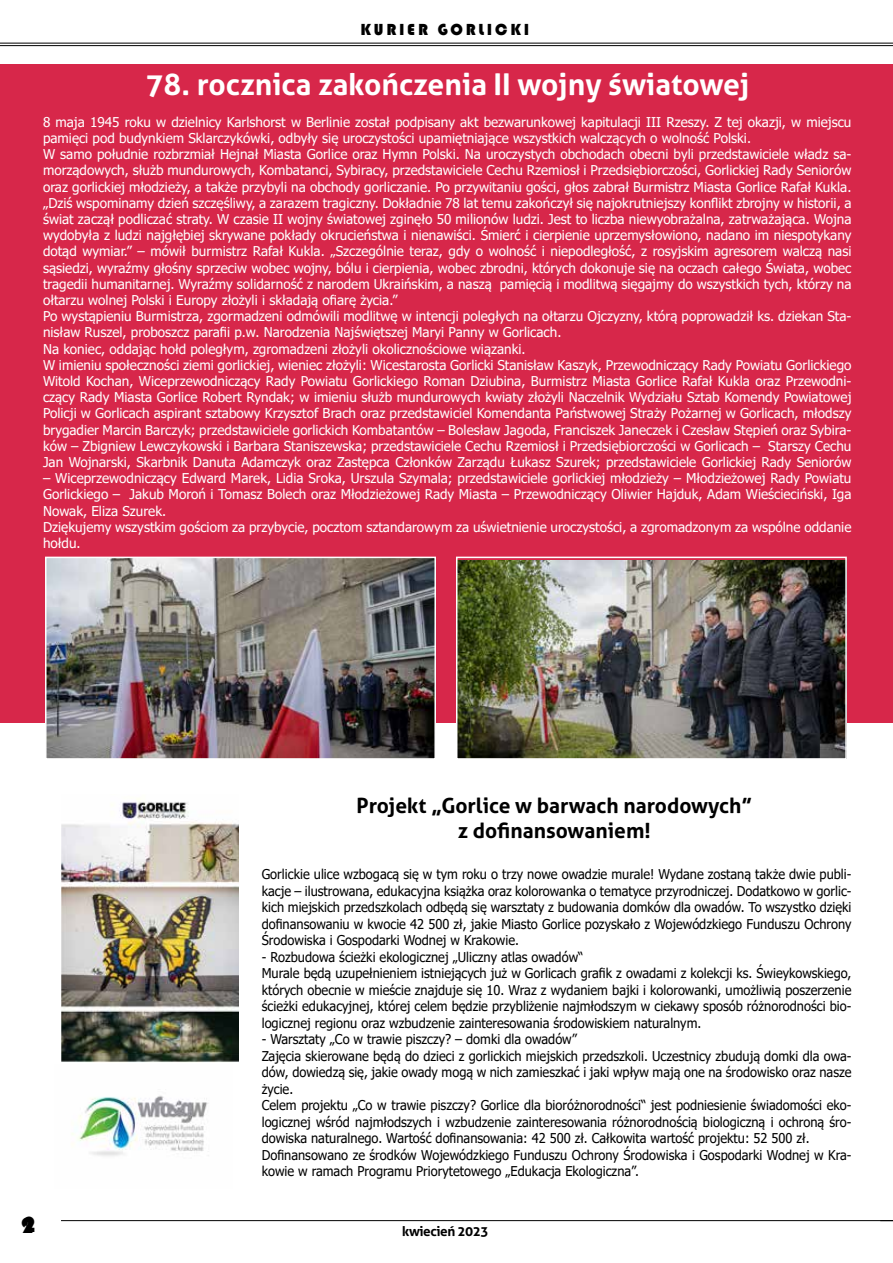
<style>
.page{position:relative;width:893px;height:1263px;background:#fff}
.page>*{position:absolute;margin:0;border:0;box-sizing:border-box;transform-origin:0 0}
.t1{font:700 30px "Aller";color:#fff}
.t2{font:22.5px "Bauhaus 93";color:#000}
.t3{font:700 21px/25.2px "Aller";color:#000;text-align:center}
.t4{font:16.5px "Bauhaus 93";letter-spacing:.17em;color:#000}
.t5{font:13.5px/16.2px "Tahoma";color:#fff}
.t6{font:13.5px/16.5px "Tahoma";color:#000;scale:.95 1}
.t7{font:700 13.5px "Aller";letter-spacing:-.03em;color:#000}
</style>
<div class="page">
<hr style="left:61px;top:1220px;width:832px;height:1px;background:#000">
<hr style="left:0;top:43px;width:893px;height:1px;background:#000">
<hr style="left:0;top:45px;width:893px;height:1px;background:#000">
<img style="left:63px;top:798px;width:174px;height:264px">
<div style="left:60px;top:793px;width:180px;height:272px;border:2px solid #fff"></div>
<img style="left:72px;top:1095px;width:137px;height:61px">
<div style="left:0;top:64px;width:893px;height:658px;background:#d7274a"></div>
<img style="left:48px;top:560px;width:385px;height:197px">
<div style="left:45px;top:557px;width:391px;height:203px;border:2px solid #fff"></div>
<img style="left:459px;top:560px;width:385px;height:197px">
<div style="left:456px;top:557px;width:391px;height:203px;border:2px solid #fff"></div>
<p class="t4" style="left:360px;top:20px;width:170px">KURIER GORLICKI</p>
<h1 class="t1" style="left:145px;top:66px;width:605px">78. rocznica zakończenia II wojny światowej</h1>
<p class="t5" style="left:43px;top:115px;width:810px">8 maja 1945 roku w dzielnicy Karlshorst w Berlinie został podpisany akt bezwarunkowej kapitulacji III Rzeszy. Z tej okazji, w miejscu pamięci pod budynkiem Sklarczykówki, odbyły się uroczystości upamiętniające wszystkich walczących o wolność Polski.<br>W samo południe rozbrzmiał Hejnał Miasta Gorlice oraz Hymn Polski. Na uroczystych obchodach obecni byli przedstawiciele władz sa&shy;morządowych, służb mundurowych, Kombatanci, Sybiracy, przedstawiciele Cechu Rzemiosł i Przedsiębiorczości, Gorlickiej Rady Seniorów oraz gorlickiej młodzieży, a także przybyli na obchody gorliczanie. Po przywitaniu gości, głos zabrał Burmistrz Miasta Gorlice Rafał Kukla. „Dziś wspominamy dzień szczęśliwy, a zarazem tragiczny. Dokładnie 78 lat temu zakończył się najokrutniejszy konflikt zbrojny w historii, a świat zaczął podliczać straty. W czasie II wojny światowej zginęło 50 milionów ludzi. Jest to liczba niewyobrażalna, zatrważająca. Wojna wydobyła z ludzi najgłębiej skrywane pokłady okrucieństwa i nienawiści. Śmierć i cierpienie uprzemysłowiono, nadano im niespotykany dotąd wymiar.” – mówił burmistrz Rafał Kukla. „Szczególnie teraz, gdy o wolność i niepodległość, z rosyjskim agresorem walczą nasi sąsiedzi, wyraźmy głośny sprzeciw wobec wojny, bólu i cierpienia, wobec zbrodni, których dokonuje się na oczach całego Świata, wobec tragedii humanitarnej. Wyraźmy solidarność z narodem Ukraińskim, a naszą pamięcią i modlitwą sięgajmy do wszystkich tych, którzy na ołtarzu wolnej Polski i Europy złożyli i składają ofiarę życia.”<br>Po wystąpieniu Burmistrza, zgormadzeni odmówili modlitwę w intencji poległych na ołtarzu Ojczyzny, którą poprowadził ks. dziekan Sta&shy;nisław Ruszel, proboszcz parafii p.w. Narodzenia Najświętszej Maryi Panny w Gorlicach.<br>Na koniec, oddając hołd poległym, zgromadzeni złożyli okolicznościowe wiązanki.<br>W imieniu społeczności ziemi gorlickiej, wieniec złożyli: Wicestarosta Gorlicki Stanisław Kaszyk, Przewodniczący Rady Powiatu Gorlickiego Witold Kochan, Wiceprzewodniczący Rady Powiatu Gorlickiego Roman Dziubina, Burmistrz Miasta Gorlice Rafał Kukla oraz Przewodni&shy;czący Rady Miasta Gorlice Robert Ryndak; w imieniu służb mundurowych kwiaty złożyli Naczelnik Wydziału Sztab Komendy Powiatowej Policji w Gorlicach aspirant sztabowy Krzysztof Brach oraz przedstawiciel Komendanta Państwowej Straży Pożarnej w Gorlicach, młodszy brygadier Marcin Barczyk; przedstawiciele gorlickich Kombatantów – Bolesław Jagoda, Franciszek Janeczek i Czesław Stępień oraz Sybira&shy;ków – Zbigniew Lewczykowski i Barbara Staniszewska; przedstawiciele Cechu Rzemiosł i Przedsiębiorczości w Gorlicach – Starszy Cechu Jan Wojnarski, Skarbnik Danuta Adamczyk oraz Zastępca Członków Zarządu Łukasz Szurek; przedstawiciele Gorlickiej Rady Seniorów</p>
<p class="t5" style="left:43px;top:471px;width:810px">– Wiceprzewodniczący Edward Marek, Lidia Sroka, Urszula Szymala; przedstawiciele gorlickiej młodzieży – Młodzieżowej Rady Powiatu Gorlickiego – Jakub Moroń i Tomasz Bolech oraz Młodzieżowej Rady Miasta – Przewodniczący Oliwier Hajduk, Adam Wieścieciński, Iga Nowak, Eliza Szurek.<br>Dziękujemy wszystkim gościom za przybycie, pocztom sztandarowym za uświetnienie uroczystości, a zgromadzonym za wspólne oddanie hołdu.</p>
<h3 class="t3" style="left:356px;top:792px;width:397px">Projekt „Gorlice w barwach narodowych” z dofinansowaniem!</h3>
<p class="t6" style="left:262px;top:867px;width:622px;text-align:justify">Gorlickie ulice wzbogacą się w tym roku o trzy nowe owadzie murale! Wydane zostaną także dwie publi&shy;kacje – ilustrowana, edukacyjna książka oraz kolorowanka o tematyce przyrodniczej. Dodatkowo w gorlic&shy;kich miejskich przedszkolach odbędą się warsztaty z budowania domków dla owadów. To wszystko dzięki dofinansowaniu w kwocie 42 500 zł, jakie Miasto Gorlice pozyskało z Wojewódzkiego Funduszu Ochrony Środowiska i Gospodarki Wodnej w Krakowie.</p>
<p class="t6" style="left:262px;top:949px;width:622px">- Rozbudowa ścieżki ekologicznej „Uliczny atlas owadów“<br>Murale będą uzupełnieniem istniejących już w Gorlicach grafik z owadami z kolekcji ks. Świeykowskiego, których obecnie w mieście znajduje się 10. Wraz z wydaniem bajki i kolorowanki, umożliwią poszerzenie ścieżki edukacyjnej, której celem będzie przybliżenie najmłodszym w ciekawy sposób różnorodności bio&shy;logicznej regionu oraz wzbudzenie zainteresowania środowiskiem naturalnym.</p>
<p class="t6" style="left:262px;top:1032px;width:622px">- Warsztaty „Co w trawie piszczy? – domki dla owadów”<br>Zajęcia skierowane będą do dzieci z gorlickich miejskich przedszkoli. Uczestnicy zbudują domki dla owa&shy;dów, dowiedzą się, jakie owady mogą w nich zamieszkać i jaki wpływ mają one na środowisko oraz nasze życie.<br>Celem projektu „Co w trawie piszczy? Gorlice dla bioróżnorodności“ jest podniesienie świadomości eko&shy;logicznej wśród najmłodszych i wzbudzenie zainteresowania różnorodnością biologiczną i ochroną śro&shy;dowiska naturalnego. Wartość dofinansowania: 42 500 zł. Całkowita wartość projektu: 52 500 zł.<br>Dofinansowano ze środków Wojewódzkiego Funduszu Ochrony Środowiska i Gospodarki Wodnej w Kra&shy;kowie w ramach Programu Priorytetowego „Edukacja Ekologiczna”.</p>
<h2 class="t2" style="left:23px;top:1212px;width:14px">2</h2>
<p class="t7" style="left:402px;top:1223px;width:88px">kwiecień 2023</p>
</div>
